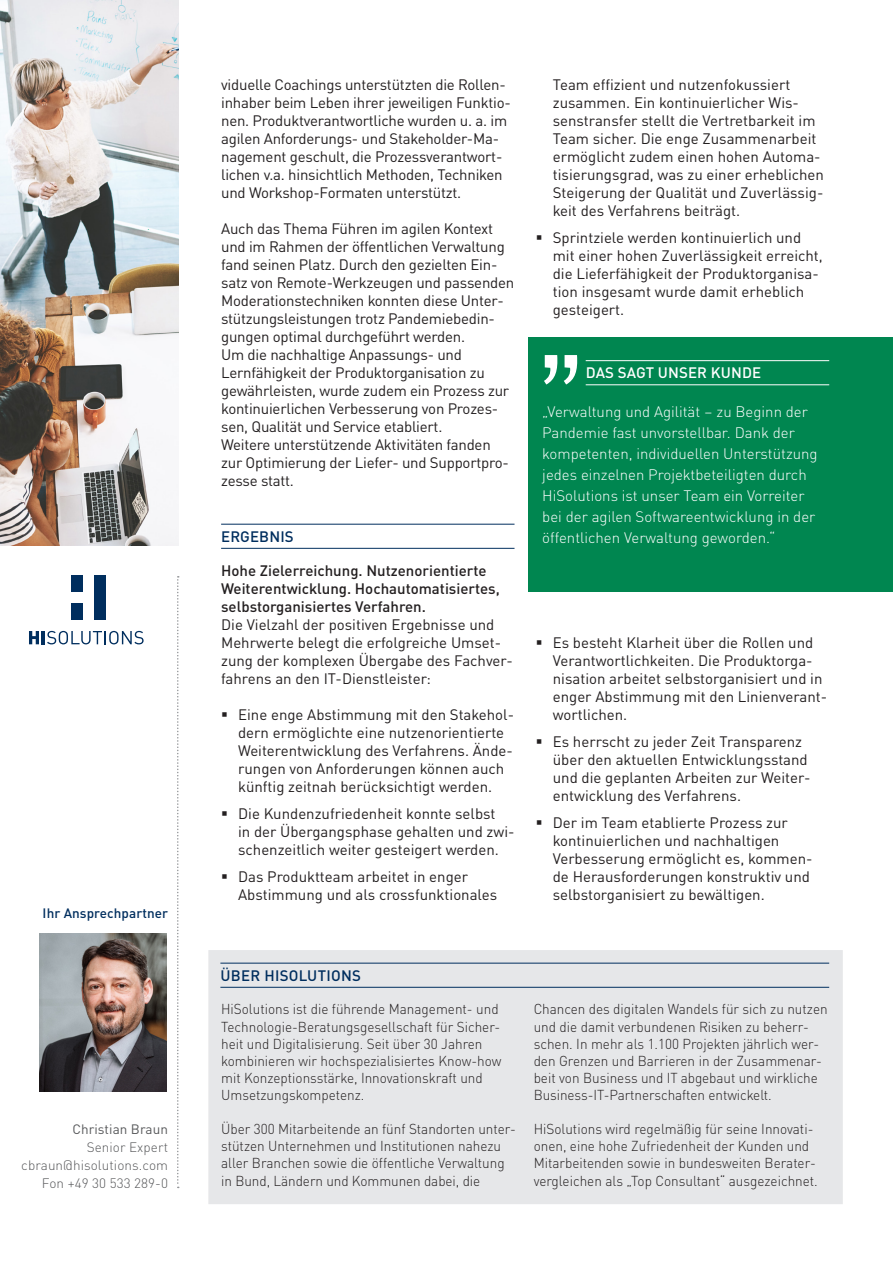
<style>
.page{position:relative;width:893px;height:1263px;background:#fff}
.page>*{position:absolute;margin:0;border:0;box-sizing:border-box;transform-origin:0 0}
.t1{font:15px/18px "DINOT";color:#231f20}
.t2{font:300 15px/21px "DINOT";color:#fff}
.t3{font:500 15px/18px "DINOT";color:#231f20}
.t4{font:500 15px "DINOT";letter-spacing:.02em;color:#002e5e}
.t5{font:500 15px "DINOT";letter-spacing:.01em;color:#fff}
.t6{font:300 14.25px/17.1px "DINOT";color:#231f20;scale:.95 1}
.t7{font:300 13.5px/18px "DINOT";letter-spacing:.005em;color:#57585a;text-align:right}
.t8{font:500 13.5px "DINOT";letter-spacing:.005em;color:#002e5e}
.t9{font:13.5px "DINOT";letter-spacing:.005em;color:#57585a}
</style>
<div class="page">
<img style="left:0;top:0;width:178px;height:545px">
<svg style="left:177px;top:576px;width:2px;height:612px"></svg>
<svg style="left:29px;top:631px;width:115px;height:13px"></svg>
<div style="left:71px;top:603px;width:12px;height:17px;background:#002e5e"></div>
<div style="left:95px;top:575px;width:11px;height:45px;background:#002e5e"></div>
<div style="left:71px;top:575px;width:12px;height:16px;background:#002e5e"></div>
<img style="left:39px;top:933px;width:127px;height:158px">
<hr style="left:221px;top:524px;width:293px;height:1px;background:#002e5e">
<hr style="left:221px;top:548px;width:293px;height:1px;background:#002e5e">
<div style="left:528px;top:337px;width:365px;height:254px;background:#008650"></div>
<hr style="left:586px;top:360px;width:243px;height:1px;background:#fff">
<hr style="left:586px;top:384px;width:243px;height:1px;background:#fff">
<svg style="left:564px;top:355px;width:14px;height:29px"></svg>
<svg style="left:544px;top:355px;width:14px;height:29px"></svg>
<div style="left:212px;top:954px;width:627px;height:246px;background:#e6e7e9"></div>
<div style="left:208px;top:950px;width:635px;height:254px;border:8px solid #e6e7e9"></div>
<hr style="left:220px;top:963px;width:609px;height:1px;background:#002e5e">
<hr style="left:220px;top:987px;width:609px;height:1px;background:#002e5e">
<p class="t8" style="left:43px;top:903px;width:127px">Ihr Ansprechpartner</p>
<p class="t9" style="left:72px;top:1119px;width:97px">Christian Braun</p>
<p class="t7" style="left:21px;top:1137px;width:148px">Senior Expert cbraun@hisolutions.com<br>Fon +49 30 533 289-0</p>
<p class="t1" style="left:221px;top:74px;width:291px">viduelle Coachings unterstützten die Rollen&shy;inhaber beim Leben ihrer jeweiligen Funktio&shy;nen. Produktverantwortliche wurden u. a. im agilen Anforderungs- und Stakeholder-Ma&shy;nagement geschult, die Prozessverantwort&shy;lichen v.a. hinsichtlich Methoden, Techniken und Workshop-Formaten unterstützt.</p>
<p class="t1" style="left:221px;top:218px;width:295px">Auch das Thema Führen im agilen Kontext und im Rahmen der öffentlichen Verwaltung fand seinen Platz. Durch den gezielten Ein&shy;satz von Remote-Werkzeugen und passenden Moderationstechniken konnten diese Unter&shy;stützungsleistungen trotz Pandemiebedin&shy;gungen optimal durchgeführt werden.<br>Um die nachhaltige Anpassungs- und Lernfähigkeit der Produktorganisation zu gewährleisten, wurde zudem ein Prozess zur kontinuierlichen Verbesserung von Prozes&shy;sen, Qualität und Service etabliert.<br>Weitere unterstützende Aktivitäten fanden zur Optimierung der Liefer- und Supportpro&shy;zesse statt.</p>
<p class="t4" style="left:221px;top:524px;width:74px">ERGEBNIS</p>
<p class="t3" style="left:221px;top:560px;width:280px">Hohe Zielerreichung. Nutzenorientierte<br>Weiterentwicklung. Hochautomatisiertes, selbstorganisiertes Verfahren.</p>
<p class="t1" style="left:221px;top:614px;width:293px">Die Vielzahl der positiven Ergebnisse und Mehrwerte belegt die erfolgreiche Umset&shy;zung der komplexen Übergabe des Fachver&shy;fahrens an den IT-Dienstleister:</p>
<p class="t1" style="left:238px;top:704px;width:277px">Eine enge Abstimmung mit den Stakehol&shy;dern ermöglichte eine nutzenorientierte Weiterentwicklung des Verfahrens. Ände&shy;rungen von Anforderungen können auch künftig zeitnah berücksichtigt werden.</p>
<p class="t1" style="left:238px;top:803px;width:278px">Die Kundenzufriedenheit konnte selbst<br>in der Übergangsphase gehalten und zwi&shy;schenzeitlich weiter gesteigert werden.</p>
<p class="t1" style="left:238px;top:866px;width:261px">Das Produktteam arbeitet in enger<br>Abstimmung und als crossfunktionales</p>
<p class="t1" style="left:553px;top:74px;width:273px">Team effizient und nutzenfokussiert zusammen. Ein kontinuierlicher Wis&shy;senstransfer stellt die Vertretbarkeit im Team sicher. Die enge Zusammenarbeit ermöglicht zudem einen hohen Automa&shy;tisierungsgrad, was zu einer erheblichen Steigerung der Qualität und Zuverlässig&shy;keit des Verfahrens beiträgt.</p>
<p class="t1" style="left:553px;top:227px;width:272px">Sprintziele werden kontinuierlich und mit einer hohen Zuverlässigkeit erreicht, die Lieferfähigkeit der Produktorganisa&shy;tion insgesamt wurde damit erheblich gesteigert.</p>
<p class="t5" style="left:586px;top:361px;width:177px">DAS SAGT UNSER KUNDE</p>
<p class="t2" style="left:542px;top:399px;width:277px">„Verwaltung und Agilität – zu Beginn der Pandemie fast unvorstellbar. Dank der kompetenten, individuellen Unterstützung jedes einzelnen Projektbeteiligten durch HiSolutions ist unser Team ein Vorreiter bei der agilen Softwareentwicklung in der öffentlichen Verwaltung geworden.“</p>
<p class="t1" style="left:553px;top:632px;width:276px">Es besteht Klarheit über die Rollen und Verantwortlichkeiten. Die Produktorga&shy;nisation arbeitet selbstorganisiert und in enger Abstimmung mit den Linienverant&shy;wortlichen.</p>
<p class="t1" style="left:553px;top:731px;width:259px">Es herrscht zu jeder Zeit Transparenz über den aktuellen Entwicklungsstand und die geplanten Arbeiten zur Weiter&shy;entwicklung des Verfahrens.</p>
<p class="t1" style="left:553px;top:812px;width:261px">Der im Team etablierte Prozess zur kontinuierlichen und nachhaltigen Verbesserung ermöglicht es, kommen&shy;de Herausforderungen konstruktiv und selbstorganisiert zu bewältigen.</p>
<p class="t4" style="left:220px;top:963px;width:142px">ÜBER HISOLUTIONS</p>
<p class="t6" style="left:221px;top:1000px;width:297px">HiSolutions ist die führende Management- und Technologie-Beratungsgesellschaft für Sicher&shy;heit und Digitalisierung. Seit über 30 Jahren kombinieren wir hochspezialisiertes Know-how mit Konzeptionsstärke, Innovationskraft und Umsetzungskompetenz.</p>
<p class="t6" style="left:221px;top:1119px;width:312px">Über 300 Mitarbeitende an fünf Standorten unter&shy;stützen Unternehmen und Institutionen nahezu aller Branchen sowie die öffentliche Verwaltung in Bund, Ländern und Kommunen dabei, die</p>
<p class="t6" style="left:534px;top:1000px;width:311px">Chancen des digitalen Wandels für sich zu nutzen und die damit verbundenen Risiken zu beherr&shy;schen. In mehr als 1.100 Projekten jährlich wer&shy;den Grenzen und Barrieren in der Zusammenar&shy;beit von Business und IT abgebaut und wirkliche Business-IT-Partnerschaften entwickelt.</p>
<p class="t6" style="left:534px;top:1119px;width:301px">HiSolutions wird regelmäßig für seine Innovati&shy;onen, eine hohe Zufriedenheit der Kunden und Mitarbeitenden sowie in bundesweiten Berater&shy;vergleichen als „Top Consultant“ ausgezeichnet.</p>
</div>
